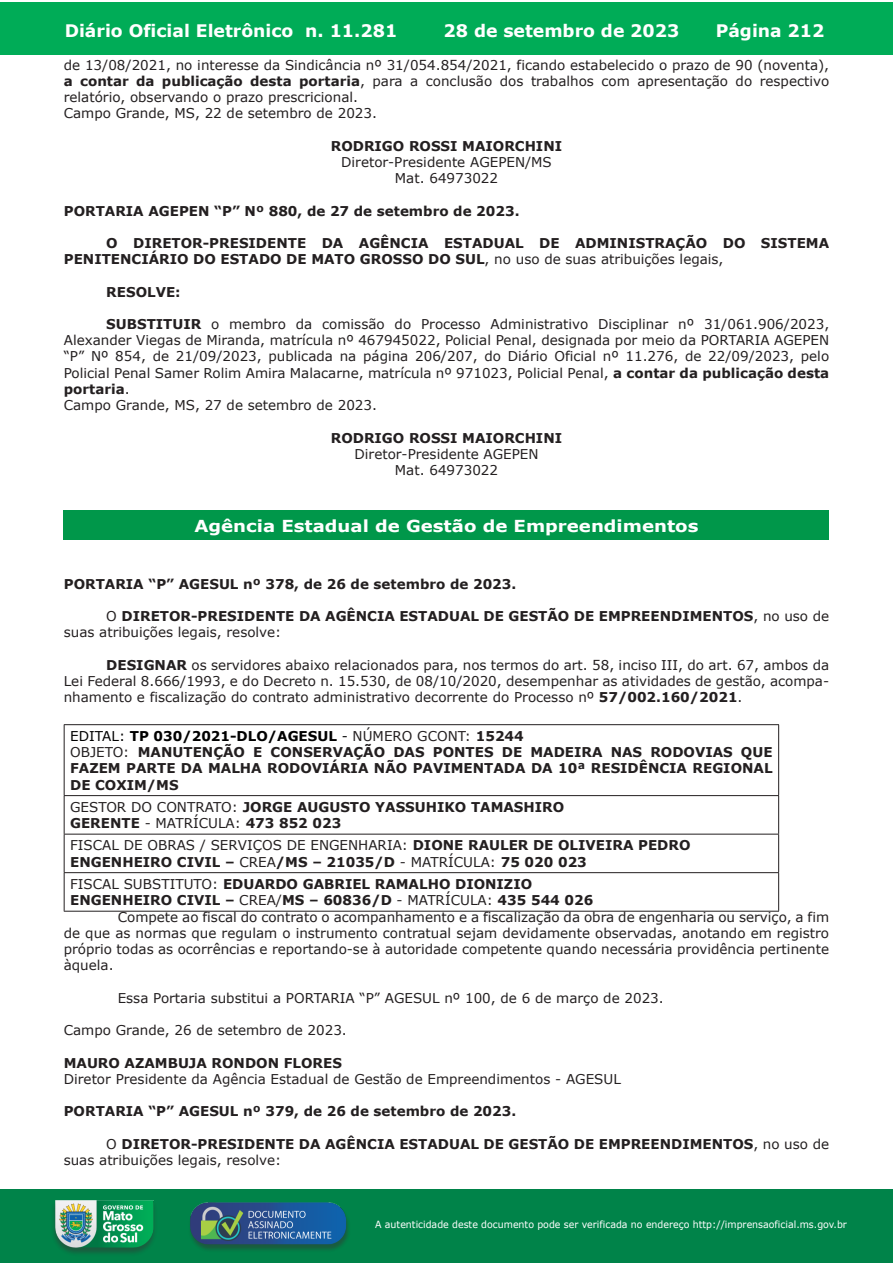
<style>
.page{position:relative;width:893px;height:1263px;background:#fff}
.page>*{position:absolute;margin:0;border:0;box-sizing:border-box;transform-origin:0 0}
.t1{font:700 17.25px "Verdana";color:#fff}
.t2{font:700 16.5px "Verdana";color:#fff;scale:1.1 1}
.t3{font:13.5px/16.2px "Verdana";color:#231f20}
.t4{font:700 13.5px/16.2px "Verdana";color:#231f20}
.t5{font:9.9px "Verdana";color:#fff;scale:.95 1}
.s1{font-weight:700}
.s2{font-weight:400}
.s3{font-weight:400;color:#000}
.s4{color:#000}
</style>
<div class="page">
<div style="left:0;top:2px;width:893px;height:53px;background:#00ac57"></div>
<div style="left:1px;top:1189px;width:892px;height:74px;background:#008349"></div>
<img style="left:49px;top:1198px;width:111px;height:61px">
<img style="left:185px;top:1201px;width:168px;height:54px">
<div style="left:64px;top:510px;width:765px;height:30px;background:#00974a"></div>
<hr style="left:64px;top:724px;width:715px;height:1px;background:#231f20">
<hr style="left:64px;top:795px;width:715px;height:1px;background:#231f20">
<hr style="left:64px;top:834px;width:715px;height:1px;background:#231f20">
<hr style="left:64px;top:872px;width:715px;height:1px;background:#231f20">
<hr style="left:64px;top:911px;width:715px;height:1px;background:#231f20">
<hr style="left:64px;top:725px;width:1px;height:70px;background:#231f20">
<hr style="left:64px;top:796px;width:1px;height:38px;background:#231f20">
<hr style="left:64px;top:834px;width:1px;height:38px;background:#231f20">
<hr style="left:64px;top:873px;width:1px;height:38px;background:#231f20">
<hr style="left:778px;top:725px;width:1px;height:70px;background:#231f20">
<hr style="left:778px;top:796px;width:1px;height:38px;background:#231f20">
<hr style="left:778px;top:834px;width:1px;height:38px;background:#231f20">
<hr style="left:778px;top:873px;width:1px;height:38px;background:#231f20">
<p class="t1" style="left:65px;top:18px;width:334px">Diário Oficial Eletrônico n. 11.281</p>
<p class="t1" style="left:444px;top:18px;width:237px">28 de setembro de 2023</p>
<p class="t1" style="left:716px;top:18px;width:110px">Página 212</p>
<p class="t3" style="left:64px;top:57px;width:767px">de 13/08/2021, no interesse da Sindicância nº 31/054.854/2021, ficando estabelecido o prazo de 90 (noventa), <span class="s1">a contar da publicação desta portaria</span>, para a conclusão dos trabalhos com apresentação do respectivo relatório, observando o prazo prescricional.<br>Campo Grande, MS, 22 de setembro de 2023.</p>
<p class="t4" style="left:331px;top:138px;width:233px">RODRIGO ROSSI MAIORCHINI</p>
<p class="t3" style="left:341px;top:154px;width:212px;text-align:center">Diretor-Presidente AGEPEN/MS<br>Mat. 64973022</p>
<p class="t4" style="left:64px;top:202px;width:457px">PORTARIA AGEPEN “P” Nº 880, de 27 de setembro de 2023.</p>
<p class="t4" style="left:64px;top:235px;width:767px;text-indent:43px">O DIRETOR-PRESIDENTE DA AGÊNCIA ESTADUAL DE ADMINISTRAÇÃO DO SISTEMA<br>PENITENCIÁRIO DO ESTADO DE MATO GROSSO DO SUL<span class="s2">, no uso de suas atribuições legais,</span></p>
<p class="t4" style="left:106px;top:283px;width:76px">RESOLVE:</p>
<p class="t3" style="left:64px;top:316px;width:767px;text-indent:43px"><span class="s1">SUBSTITUIR</span> o membro da comissão do Processo Administrativo Disciplinar nº 31/061.906/2023, Alexander Viegas de Miranda, matrícula nº 467945022, Policial Penal, designada por meio da PORTARIA AGEPEN “P” Nº 854, de 21/09/2023, publicada na página 206/207, do Diário Oficial nº 11.276, de 22/09/2023, pelo Policial Penal Samer Rolim Amira Malacarne, matrícula nº 971023, Policial Penal, <span class="s1">a contar da publicação desta portaria</span>.<br>Campo Grande, MS, 27 de setembro de 2023.</p>
<p class="t4" style="left:331px;top:429px;width:233px">RODRIGO ROSSI MAIORCHINI</p>
<p class="t3" style="left:354px;top:446px;width:185px;text-align:center">Diretor-Presidente AGEPEN<br>Mat. 64973022</p>
<p class="t2" style="left:194px;top:514px;width:460px">Agência Estadual de Gestão de Empreendimentos</p>
<p class="t4" style="left:64px;top:575px;width:454px">PORTARIA “P” AGESUL nº 378, de 26 de setembro de 2023.</p>
<p class="t4" style="left:64px;top:608px;width:767px;text-indent:43px"><span class="s2">O</span> DIRETOR-PRESIDENTE DA AGÊNCIA ESTADUAL DE GESTÃO DE EMPREENDIMENTOS<span class="s2">, no uso de suas atribuições legais, resolve:</span></p>
<p class="t3" style="left:64px;top:656px;width:767px;text-align:justify;text-indent:43px"><span class="s1">DESIGNAR</span> os servidores abaixo relacionados para, nos termos do art. 58, inciso III, do art. 67, ambos da Lei Federal 8.666/1993, e do Decreto n. 15.530, de 08/10/2020, desempenhar as atividades de gestão, acompa&shy;nhamento e fiscalização do contrato administrativo decorrente do Processo nº <span class="s1">57/002.160/2021</span>.</p>
<p class="t4" style="left:70px;top:728px;width:704px"><span class="s3">EDITAL:</span> <span class="s4">TP 030/2021-DLO/AGESUL</span> <span class="s3">-</span> <span class="s2">NÚMERO GCONT:</span> 15244<br><span class="s2">OBJETO:</span> MANUTENÇÃO E CONSERVAÇÃO DAS PONTES DE MADEIRA NAS RODOVIAS QUE FAZEM PARTE DA MALHA RODOVIÁRIA NÃO PAVIMENTADA DA 10ª RESIDÊNCIA REGIONAL DE COXIM/MS</p>
<p class="t4" style="left:70px;top:799px;width:496px"><span class="s2">GESTOR DO CONTRATO:</span> JORGE AUGUSTO YASSUHIKO TAMASHIRO<br>GERENTE <span class="s2">- MATRÍCULA:</span> 473 852 023</p>
<p class="t4" style="left:70px;top:837px;width:622px"><span class="s2">FISCAL DE OBRAS / SERVIÇOS DE ENGENHARIA:</span> DIONE RAULER DE OLIVEIRA PEDRO<br>ENGENHEIRO CIVIL – <span class="s2">CREA</span>/MS – 21035/D <span class="s2">- MATRÍCULA:</span> 75 020 023</p>
<p class="t4" style="left:70px;top:876px;width:464px"><span class="s2">FISCAL SUBSTITUTO:</span> EDUARDO GABRIEL RAMALHO DIONIZIO</p>
<p class="t4" style="left:70px;top:892px;width:525px">ENGENHEIRO CIVIL – <span class="s2">CREA/</span>MS – 60836/D <span class="s2">- MATRÍCULA:</span> 435 544 026</p>
<p class="t3" style="left:118px;top:909px;width:713px">Compete ao fiscal do contrato o acompanhamento e a fiscalização da obra de engenharia ou serviço, a fim</p>
<p class="t3" style="left:64px;top:925px;width:767px">de que as normas que regulam o instrumento contratual sejam devidamente observadas, anotando em registro</p>
<p class="t3" style="left:64px;top:941px;width:767px">próprio todas as ocorrências e reportando-se à autoridade competente quando necessária providência pertinente</p>
<p class="t3" style="left:64px;top:957px;width:51px">àquela.</p>
<p class="t3" style="left:118px;top:990px;width:547px">Essa Portaria substitui a PORTARIA “P” AGESUL nº 100, de 6 de março de 2023.</p>
<p class="t3" style="left:64px;top:1022px;width:285px">Campo Grande, 26 de setembro de 2023.</p>
<p class="t4" style="left:64px;top:1054px;width:280px">MAURO AZAMBUJA RONDON FLORES</p>
<p class="t3" style="left:64px;top:1071px;width:559px">Diretor Presidente da Agência Estadual de Gestão de Empreendimentos - AGESUL</p>
<p class="t4" style="left:64px;top:1103px;width:454px">PORTARIA “P” AGESUL nº 379, de 26 de setembro de 2023.</p>
<p class="t4" style="left:64px;top:1135px;width:767px;text-indent:43px"><span class="s2">O</span> DIRETOR-PRESIDENTE DA AGÊNCIA ESTADUAL DE GESTÃO DE EMPREENDIMENTOS<span class="s2">, no uso de suas atribuições legais, resolve:</span></p>
<p class="t5" style="left:375px;top:1218px;width:498px">A autenticidade deste documento pode ser verificada no endereço http://imprensaoficial.ms.gov.br</p>
</div>
